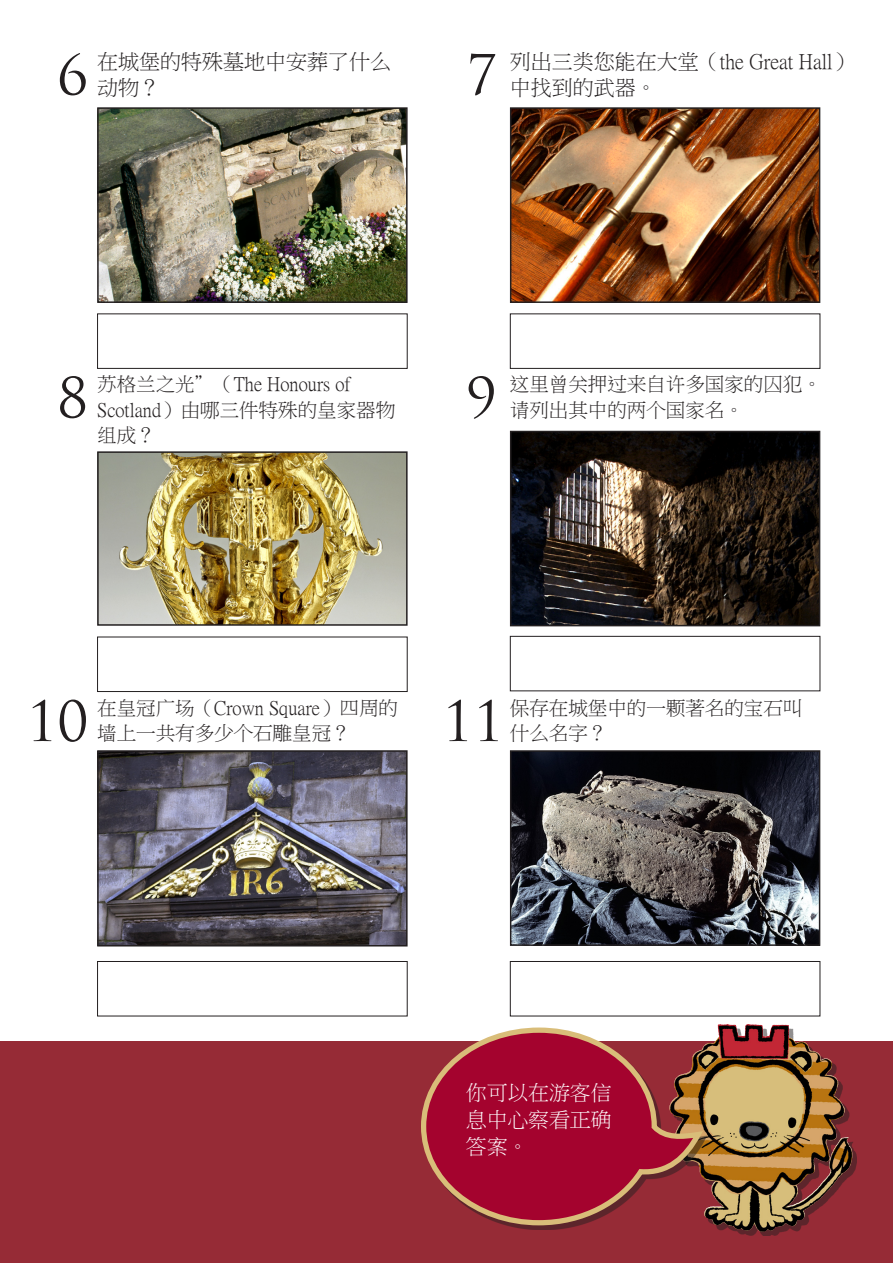
<style>
.page{position:relative;width:893px;height:1263px;background:#fff}
.page>*{position:absolute;margin:0;border:0;box-sizing:border-box;transform-origin:0 0}
.t1{font:54px "Trajan Pro";color:#231f20}
.Question{font:21px/25.5px "P Ming Li U";color:#231f20}
.End_text{font:21px/27px "P Ming Li U";letter-spacing:-.01em;color:#fff;text-align:justify}
.Question-2{font:19.5px/25.5px "P Ming Li U";color:#231f20}
</style>
<div class="page">
<div style="left:0;top:1042px;width:893px;height:221px;background:#962b36"></div>
<img style="left:513px;top:110px;width:304px;height:190px">
<div style="left:510px;top:107px;width:310px;height:196px;border:2px solid #231f20"></div>
<img style="left:100px;top:454px;width:305px;height:169px">
<div style="left:97px;top:451px;width:311px;height:175px;border:2px solid #231f20"></div>
<div style="left:97px;top:637px;width:311px;height:55px;border:1px solid #231f20"></div>
<img style="left:100px;top:110px;width:305px;height:190px">
<div style="left:97px;top:107px;width:311px;height:196px;border:2px solid #231f20"></div>
<div style="left:510px;top:636px;width:310px;height:55px;border:1px solid #231f20"></div>
<div style="left:510px;top:313px;width:310px;height:56px;border:1px solid #231f20"></div>
<div style="left:97px;top:313px;width:311px;height:56px;border:1px solid #231f20"></div>
<img style="left:513px;top:434px;width:304px;height:189px">
<div style="left:510px;top:431px;width:310px;height:195px;border:2px solid #231f20"></div>
<div style="left:97px;top:961px;width:311px;height:55px;border:1px solid #231f20"></div>
<img style="left:513px;top:753px;width:304px;height:190px">
<div style="left:510px;top:750px;width:310px;height:196px;border:2px solid #231f20"></div>
<div style="left:510px;top:961px;width:310px;height:55px;border:1px solid #231f20"></div>
<div style="left:673px;top:1028px;width:184px;height:208px;background:#231f20;opacity:.5"></div>
<img style="left:715px;top:1024px;width:12px;height:18px">
<svg style="left:418px;top:1027px;width:287px;height:201px"></svg>
<img style="left:100px;top:753px;width:305px;height:190px">
<div style="left:97px;top:750px;width:311px;height:196px;border:2px solid #231f20"></div>
<p class="t1" style="left:57px;top:41px;width:32px">6</p>
<p class="Question" style="left:97px;top:49px;width:295px">在城堡的特殊墓地中安葬了什么动物？</p>
<p class="t1" style="left:466px;top:41px;width:32px">7</p>
<p class="Question" style="left:510px;top:49px;width:345px">列出三类您能在大堂（the Great Hall）中找到的武器。</p>
<p class="t1" style="left:57px;top:363px;width:32px">8</p>
<p class="Question-2" style="left:97px;top:372px;width:300px">苏格兰之光”（The Honours of<br>Scotland）由哪三件特殊的皇家器物组成？</p>
<p class="t1" style="left:466px;top:363px;width:32px">9</p>
<p class="Question-2" style="left:510px;top:372px;width:313px">这里曾关押过来自许多国家的囚犯。请列出其中的两个国家名。</p>
<p class="Question-2" style="left:97px;top:695px;width:302px">在皇冠广场（Crown Square）四周的墙上一共有多少个石雕皇冠？</p>
<p class="Question-2" style="left:510px;top:695px;width:294px">保存在城堡中的一颗著名的宝石叫什么名字？</p>
<p class="t1" style="left:27px;top:687px;width:63px">10</p>
<p class="t1" style="left:442px;top:687px;width:63px">11</p>
<p class="End_text" style="left:466px;top:1079px;width:147px">你可以在游客信息中心察看正确答案。</p>
</div>
